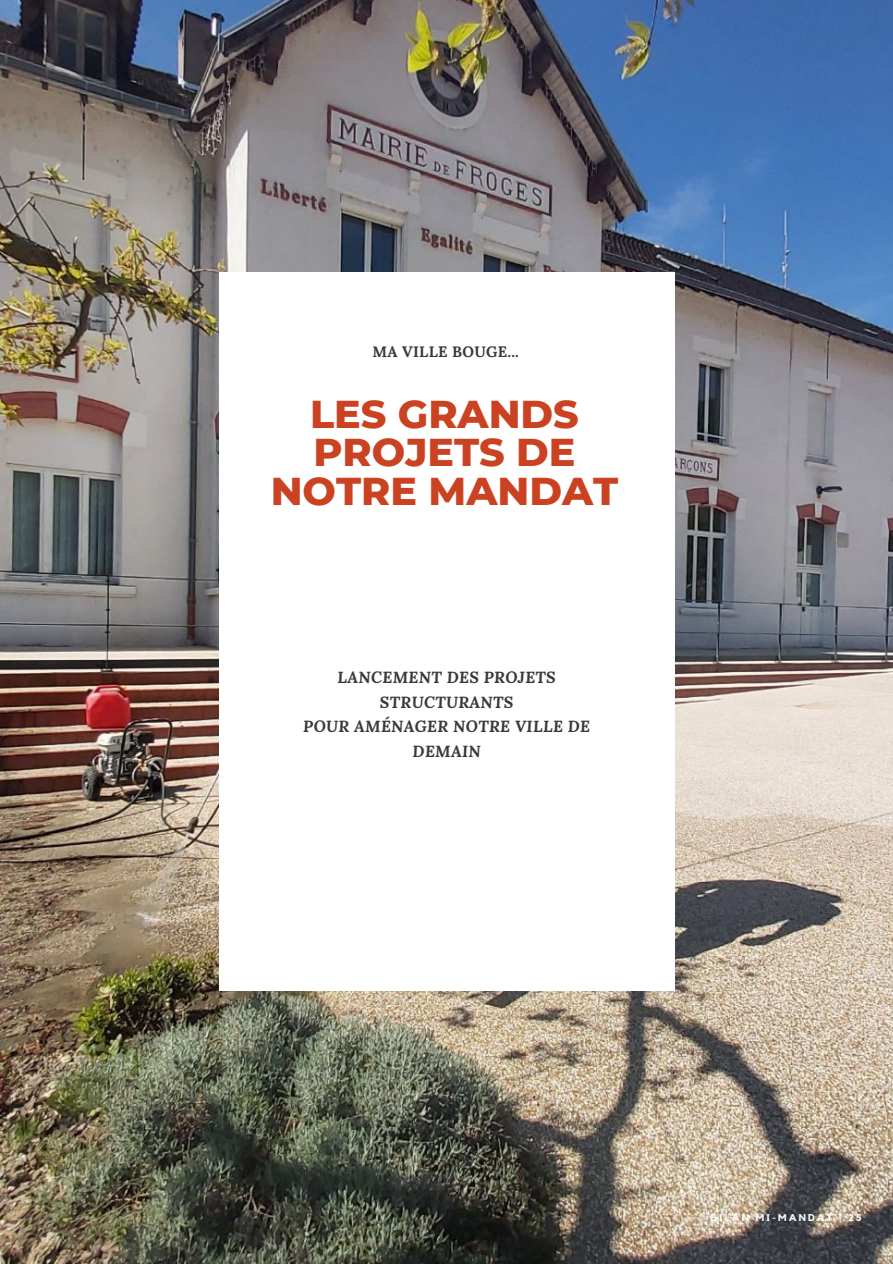
<style>
.page{position:relative;width:893px;height:1264px;background:#fff}
.page>*{position:absolute;margin:0;border:0;box-sizing:border-box;transform-origin:0 0}
.t1{font:800 39.6px "Montserrat";color:#cb4222}
.t2{font:italic 700 15.9px/24.8px "Lora";letter-spacing:.02em;color:#38393d;text-align:center}
.t3{font:700 15.15px "Lora";letter-spacing:.02em;color:#38393d}
.t4{font:700 9.75px "Kollektif";letter-spacing:.22em;color:#fff}
</style>
<div class="page">
<img style="left:0;top:0;width:892px;height:1263px">
<div style="left:219px;top:273px;width:455px;height:717px;background:#fff"></div>
<p class="t3" style="left:372px;top:342px;width:148px">MA VILLE BOUGE...</p>
<p class="t1" style="left:310px;top:390px;width:270px">LES GRANDS</p>
<p class="t1" style="left:313px;top:428px;width:263px">PROJETS DE</p>
<p class="t1" style="left:271px;top:466px;width:349px">NOTRE MANDAT</p>
<p class="t2" style="left:337px;top:664px;width:220px">LANCEMENT DES PROJETS<br>STRUCTURANTS</p>
<p class="t2" style="left:303px;top:714px;width:288px">POUR AMÉNAGER NOTRE VILLE DE<br>DEMAIN</p>
<p class="t4" style="left:710px;top:1213px;width:152px">BILAN MI-MANDAT | 25</p>
</div>
